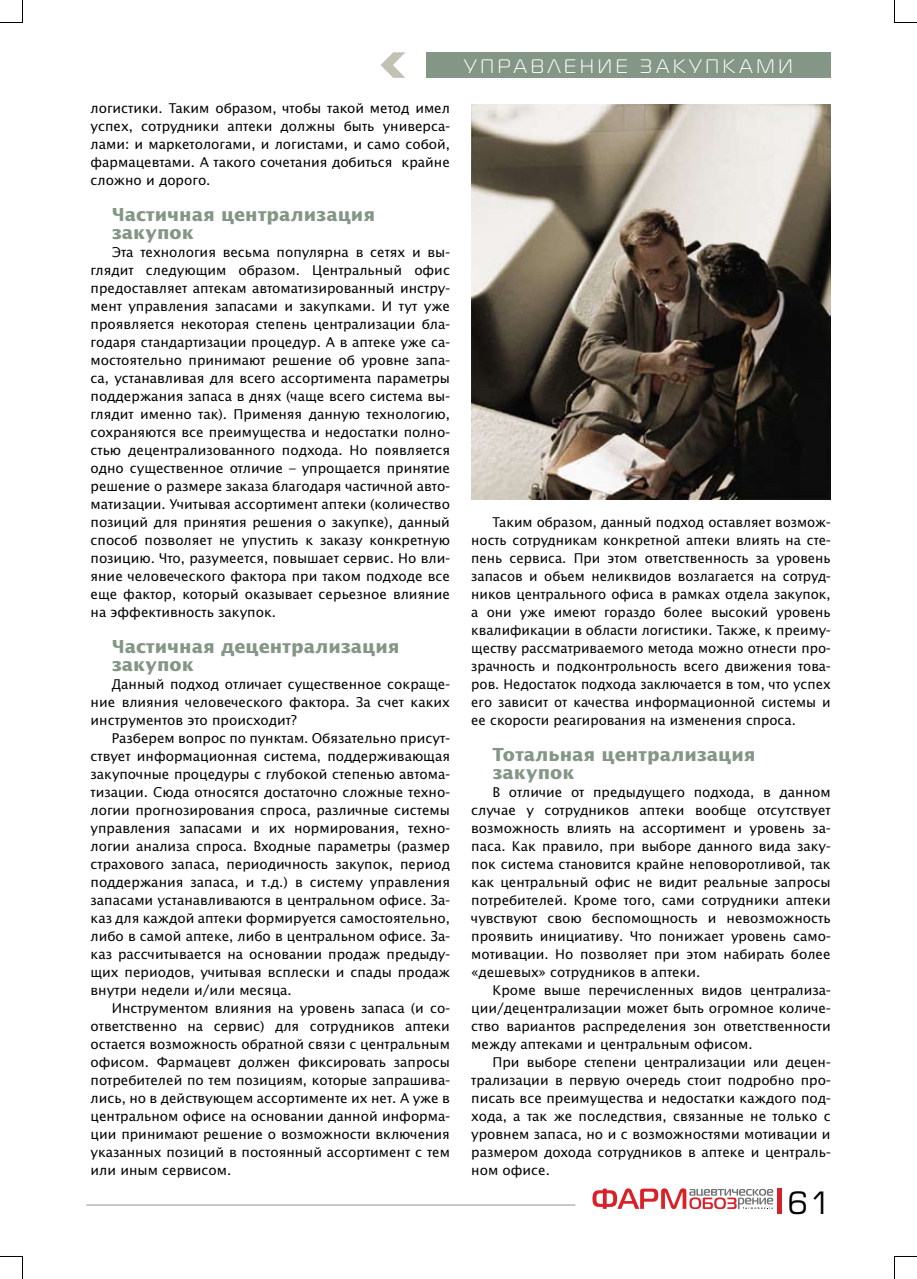
<style>
.page{position:relative;width:917px;height:1279px;background:#fff}
.page>*{position:absolute;margin:0;border:0;box-sizing:border-box;transform-origin:0 0}
.t1{font:30px "Europe";color:#000}
.t2{font:19.5px "Magistral C";letter-spacing:.2em;color:#fff}
.t3{font:700 18px/18px "Office Type Sans";color:#849685}
.t4{font:13.5px/18px "Office Type Sans";color:#000;text-align:justify}
</style>
<div class="page">
<svg style="left:592px;top:1188px;width:181px;height:21px"></svg>
<hr style="left:86px;top:1204px;width:489px;height:1px;background:#939598">
<div style="left:426px;top:52px;width:404px;height:26px;background:#849685"></div>
<svg style="left:380px;top:52px;width:25px;height:26px"></svg>
<hr style="left:777px;top:1188px;width:4px;height:25px;background:#d2232a">
<img style="left:472px;top:104px;width:358px;height:395px">
<svg style="left:0;top:0;width:23px;height:23px"></svg>
<svg style="left:0;top:1256px;width:23px;height:22px"></svg>
<svg style="left:894px;top:0;width:23px;height:23px"></svg>
<svg style="left:894px;top:1256px;width:23px;height:22px"></svg>
<p class="t4" style="left:91px;top:99px;width:361px">логистики. Таким образом, чтобы такой метод имел успех, сотрудники аптеки должны быть универса&shy;лами: и маркетологами, и логистами, и само собой, фармацевтами. А такого сочетания добиться крайне сложно и дорого.</p>
<p class="t3" style="left:112px;top:205px;width:265px">Частичная централизация закупок</p>
<p class="t4" style="left:91px;top:243px;width:361px;text-indent:21px">Эта технология весьма популярна в сетях и вы&shy;глядит следующим образом. Центральный офис предоставляет аптекам автоматизированный инстру&shy;мент управления запасами и закупками. И тут уже проявляется некоторая степень централизации бла&shy;годаря стандартизации процедур. А в аптеке уже са&shy;мостоятельно принимают решение об уровне запа&shy;са, устанавливая для всего ассортимента параметры поддержания запаса в днях (чаще всего система вы&shy;глядит именно так). Применяя данную технологию, сохраняются все преимущества и недостатки полно&shy;стью децентрализованного подхода. Но появляется одно существенное отличие – упрощается принятие решение о размере заказа благодаря частичной авто&shy;матизации. Учитывая ассортимент аптеки (количество позиций для принятия решения о закупке), данный способ позволяет не упустить к заказу конкретную позицию. Что, разумеется, повышает сервис. Но вли&shy;яние человеческого фактора при таком подходе все еще фактор, который оказывает серьезное влияние на эффективность закупок.</p>
<p class="t3" style="left:112px;top:637px;width:289px">Частичная децентрализация закупок</p>
<p class="t4" style="left:112px;top:675px;width:340px">Данный подход отличает существенное сокраще-</p>
<p class="t4" style="left:91px;top:693px;width:361px">ние влияния человеческого фактора. За счет каких</p>
<p class="t4" style="left:91px;top:711px;width:208px">инструментов это происходит?</p>
<p class="t4" style="left:112px;top:729px;width:340px">Разберем вопрос по пунктам. Обязательно присут-</p>
<p class="t4" style="left:91px;top:747px;width:361px">ствует информационная система, поддерживающая</p>
<p class="t4" style="left:91px;top:765px;width:361px">закупочные процедуры с глубокой степенью автома-</p>
<p class="t4" style="left:91px;top:783px;width:361px">тизации. Сюда относятся достаточно сложные техно-</p>
<p class="t4" style="left:91px;top:801px;width:361px">логии прогнозирования спроса, различные системы</p>
<p class="t4" style="left:91px;top:819px;width:361px">управления запасами и их нормирования, техно-</p>
<p class="t4" style="left:91px;top:837px;width:361px">логии анализа спроса. Входные параметры (размер</p>
<p class="t4" style="left:91px;top:855px;width:361px">страхового запаса, периодичность закупок, период</p>
<p class="t4" style="left:91px;top:873px;width:361px">поддержания запаса, и т.д.) в систему управления</p>
<p class="t4" style="left:91px;top:891px;width:361px">запасами устанавливаются в центральном офисе. За-</p>
<p class="t4" style="left:91px;top:909px;width:361px">каз для каждой аптеки формируется самостоятельно,</p>
<p class="t4" style="left:91px;top:927px;width:361px">либо в самой аптеке, либо в центральном офисе. За-</p>
<p class="t4" style="left:91px;top:945px;width:361px">каз рассчитывается на основании продаж предыду-</p>
<p class="t4" style="left:91px;top:963px;width:361px">щих периодов, учитывая всплески и спады продаж</p>
<p class="t4" style="left:91px;top:981px;width:203px">внутри недели и/или месяца.</p>
<p class="t4" style="left:112px;top:999px;width:339px">Инструментом влияния на уровень запаса (и со-</p>
<p class="t4" style="left:91px;top:1017px;width:361px">ответственно на сервис) для сотрудников аптеки</p>
<p class="t4" style="left:91px;top:1035px;width:361px">остается возможность обратной связи с центральным</p>
<p class="t4" style="left:91px;top:1053px;width:361px">офисом. Фармацевт должен фиксировать запросы</p>
<p class="t4" style="left:91px;top:1071px;width:361px">потребителей по тем позициям, которые запрашива-</p>
<p class="t4" style="left:91px;top:1089px;width:361px">лись, но в действующем ассортименте их нет. А уже в</p>
<p class="t4" style="left:91px;top:1107px;width:361px">центральном офисе на основании данной информа-</p>
<p class="t4" style="left:91px;top:1125px;width:361px">ции принимают решение о возможности включения</p>
<p class="t4" style="left:91px;top:1143px;width:361px">указанных позиций в постоянный ассортимент с тем</p>
<p class="t4" style="left:91px;top:1161px;width:142px">или иным сервисом.</p>
<p class="t2" style="left:464px;top:56px;width:329px">УПРАВЛЕНИЕ ЗАКУПКАМИ</p>
<p class="t4" style="left:471px;top:513px;width:361px;text-indent:21px">Таким образом, данный подход оставляет возмож&shy;ность сотрудникам конкретной аптеки влиять на сте&shy;пень сервиса. При этом ответственность за уровень запасов и объем неликвидов возлагается на сотруд&shy;ников центрального офиса в рамках отдела закупок, а они уже имеют гораздо более высокий уровень квалификации в области логистики. Также, к преиму&shy;ществу рассматриваемого метода можно отнести про&shy;зрачность и подконтрольность всего движения това&shy;ров. Недостаток подхода заключается в том, что успех его зависит от качества информационной системы и ее скорости реагирования на изменения спроса.</p>
<p class="t3" style="left:492px;top:745px;width:265px">Тотальная централизация закупок</p>
<p class="t4" style="left:492px;top:783px;width:340px">В отличие от предыдущего подхода, в данном</p>
<p class="t4" style="left:471px;top:801px;width:361px">случае у сотрудников аптеки вообще отсутствует</p>
<p class="t4" style="left:471px;top:819px;width:361px">возможность влиять на ассортимент и уровень за-</p>
<p class="t4" style="left:471px;top:837px;width:361px">паса. Как правило, при выборе данного вида заку-</p>
<p class="t4" style="left:471px;top:855px;width:361px">пок система становится крайне неповоротливой, так</p>
<p class="t4" style="left:471px;top:873px;width:361px">как центральный офис не видит реальные запросы</p>
<p class="t4" style="left:471px;top:891px;width:361px">потребителей. Кроме того, сами сотрудники аптеки</p>
<p class="t4" style="left:471px;top:909px;width:361px">чувствуют свою беспомощность и невозможность</p>
<p class="t4" style="left:471px;top:927px;width:361px">проявить инициативу. Что понижает уровень само-</p>
<p class="t4" style="left:471px;top:945px;width:361px">мотивации. Но позволяет при этом набирать более</p>
<p class="t4" style="left:471px;top:963px;width:231px">«дешевых» сотрудников в аптеки.</p>
<p class="t4" style="left:492px;top:981px;width:340px">Кроме выше перечисленных видов централиза-</p>
<p class="t4" style="left:471px;top:999px;width:361px">ции/децентрализации может быть огромное количе-</p>
<p class="t4" style="left:471px;top:1017px;width:361px">ство вариантов распределения зон ответственности</p>
<p class="t4" style="left:471px;top:1035px;width:283px">между аптеками и центральным офисом.</p>
<p class="t4" style="left:492px;top:1053px;width:339px">При выборе степени централизации или децен-</p>
<p class="t4" style="left:471px;top:1071px;width:361px">трализации в первую очередь стоит подробно про-</p>
<p class="t4" style="left:471px;top:1089px;width:361px">писать все преимущества и недостатки каждого под-</p>
<p class="t4" style="left:471px;top:1107px;width:361px">хода, а так же последствия, связанные не только с</p>
<p class="t4" style="left:471px;top:1125px;width:361px">уровнем запаса, но и с возможностями мотивации и</p>
<p class="t4" style="left:471px;top:1143px;width:361px">размером дохода сотрудников в аптеке и централь-</p>
<p class="t4" style="left:471px;top:1161px;width:80px">ном офисе.</p>
<p class="t1" style="left:788px;top:1185px;width:44px">61</p>
</div>
